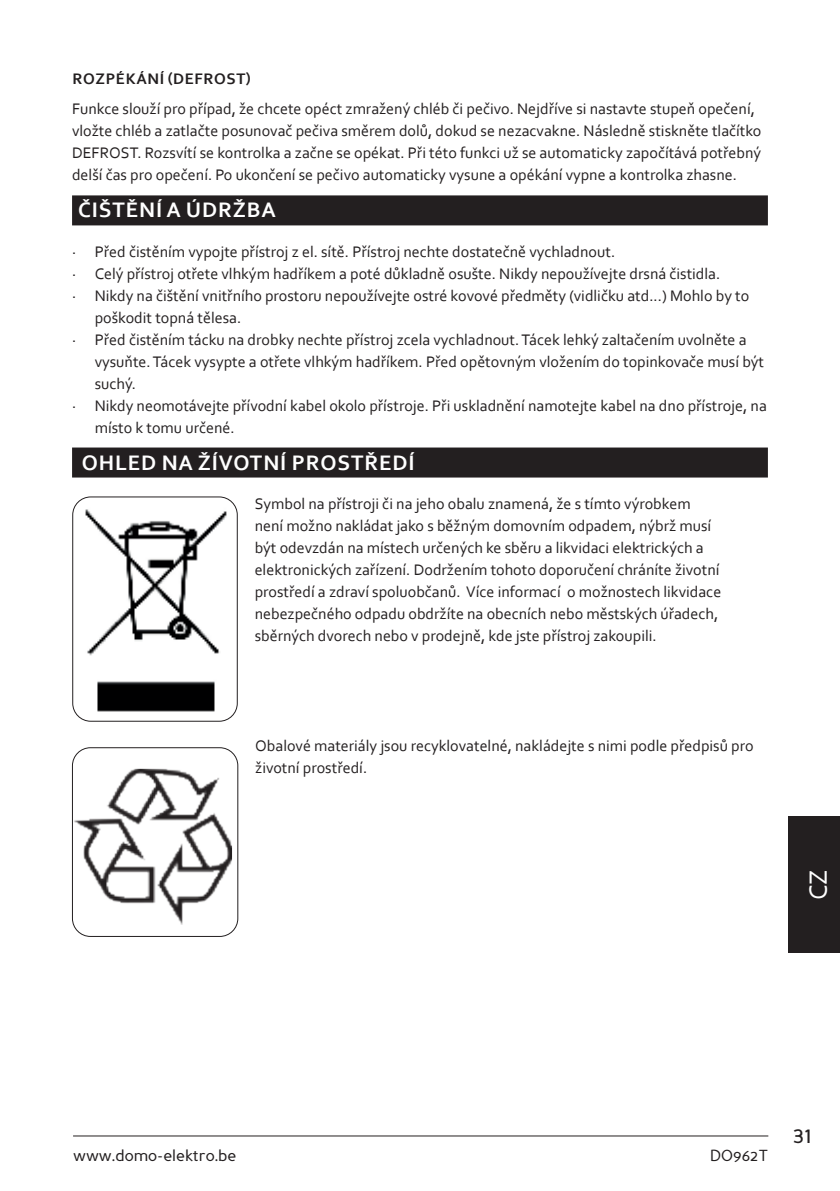
<style>
.page{position:relative;width:840px;height:1191px;background:#fff}
.page>*{position:absolute;margin:0;border:0;box-sizing:border-box;transform-origin:0 0}
.t1{font:26px "Corbel";color:#fff}
.t2{font:24px "Perspective Sans";color:#231f20}
.t3{font:700 22px "Corbel";letter-spacing:.04em;color:#fff}
.t4{font:16px/22px "Corbel";color:#231f20}
.t5{font:16px "Perspective Sans";color:#231f20}
.t6{font:700 16px "Corbel";letter-spacing:.04em;color:#231f20}
</style>
<div class="page">
<hr style="left:73px;top:1135px;width:694px;height:1px;background:#231f20">
<div style="left:788px;top:816px;width:51px;height:136px;background:#231f20"></div>
<div style="left:72px;top:195px;width:695px;height:30px;background:#231f20"></div>
<div style="left:72px;top:447px;width:695px;height:30px;background:#231f20"></div>
<img style="left:85px;top:509px;width:142px;height:203px">
<div style="left:72px;top:496px;width:165px;height:225px;border:1px solid #231f20;border-radius:18px"></div>
<img style="left:72px;top:769px;width:160px;height:155px">
<div style="left:72px;top:747px;width:166px;height:189px;border:1px solid #231f20;border-radius:18px"></div>
<p class="t6" style="left:72px;top:69px;width:180px">ROZPÉKÁNÍ (DEFROST)</p>
<p class="t4" style="left:72px;top:98px;width:690px">Funkce slouží pro případ, že chcete opéct zmražený chléb či pečivo. Nejdříve si nastavte stupeň opečení, vložte chléb a zatlačte posunovač pečiva směrem dolů, dokud se nezacvakne. Následně stiskněte tlačítko DEFROST. Rozsvítí se kontrolka a začne se opékat. Při této funkci už se automaticky započítává potřebný delší čas pro opečení. Po ukončení se pečivo automaticky vysune a opékání vypne a kontrolka zhasne.</p>
<h3 class="t3" style="left:78px;top:196px;width:199px">ČIŠTĚNÍ A ÚDRŽBA</h3>
<p class="t4" style="left:72px;top:241px;width:544px">· Před čistěním vypojte přístroj z el. sítě. Přístroj nechte dostatečně vychladnout.</p>
<p class="t4" style="left:72px;top:263px;width:649px">· Celý přístroj otřete vlhkým hadříkem a poté důkladně osušte. Nikdy nepoužívejte drsná čistidla.</p>
<p class="t4" style="left:72px;top:285px;width:678px">· Nikdy na čištění vnitřního prostoru nepoužívejte ostré kovové předměty (vidličku atd...) Mohlo by to</p>
<p class="t4" style="left:95px;top:306px;width:148px">poškodit topná tělesa.</p>
<p class="t4" style="left:72px;top:329px;width:675px">· Před čistěním tácku na drobky nechte přístroj zcela vychladnout. Tácek lehký zaltačením uvolněte a</p>
<p class="t4" style="left:95px;top:350px;width:670px">vysuňte. Tácek vysypte a otřete vlhkým hadříkem. Před opětovným vložením do topinkovače musí být</p>
<p class="t4" style="left:95px;top:372px;width:43px">suchý.</p>
<p class="t4" style="left:72px;top:395px;width:695px">· Nikdy neomotávejte přívodní kabel okolo přístroje. Při uskladnění namotejte kabel na dno přístroje, na</p>
<p class="t4" style="left:95px;top:416px;width:141px">místo k tomu určené.</p>
<h3 class="t3" style="left:82px;top:448px;width:334px">OHLED NA ŽÍVOTNÍ PROSTŘEDÍ</h3>
<p class="t4" style="left:254px;top:492px;width:468px">Symbol na přístroji či na jeho obalu znamená, že s tímto výrobkem není možno nakládat jako s běžným domovním odpadem, nýbrž musí být odevzdán na místech určených ke sběru a likvidaci elektrických a elektronických zařízení. Dodržením tohoto doporučení chráníte životní prostředí a zdraví spoluobčanů. Více informací o možnostech likvidace nebezpečného odpadu obdržíte na obecních nebo městských úřadech, sběrných dvorech nebo v prodejně, kde jste přístroj zakoupili.</p>
<p class="t4" style="left:255px;top:734px;width:499px">Obalové materiály jsou recyklovatelné, nakládejte s nimi podle předpisů pro životní prostředí.</p>
<h1 class="t1" style="left:805px;top:900px;width:32px;rotate:-90deg">CZ</h1>
<p class="t5" style="left:73px;top:1149px;width:165px">www.domo-elektro.be</p>
<p class="t5" style="left:709px;top:1149px;width:60px">DO962T</p>
<h2 class="t2" style="left:792px;top:1124px;width:20px">31</h2>
</div>
